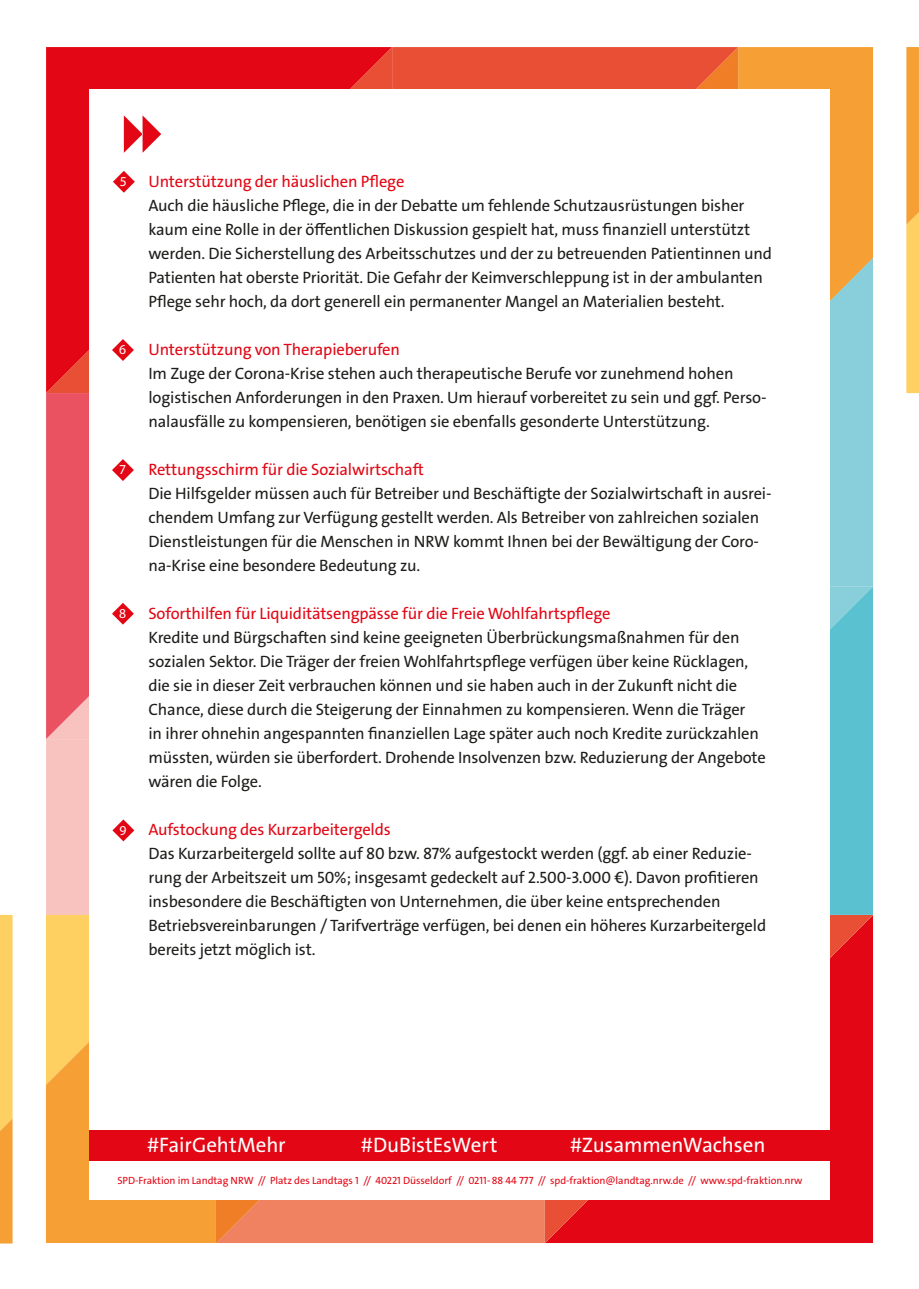
<style>
.page{position:relative;width:919px;height:1289px;background:#fff}
.page>*{position:absolute;margin:0;border:0;box-sizing:border-box;transform-origin:0 0}
.t1{font:21px "The Sans LP5 Plain";letter-spacing:-.005em;color:#fff}
.t2{font:16.5px/24px "The Sans LP5 Plain";letter-spacing:-.01em;color:#1d1d1b}
.t3{font:16.5px "The Sans LP5 Plain";letter-spacing:-.01em;color:#e30614}
.t4{font:13.65px "Myriad Pro";color:#fff}
.t5{font:10.5px "The Sans LP5 Plain";letter-spacing:-.005em;color:#e30614}
</style>
<div class="page">
<svg style="left:738px;top:47px;width:180px;height:165px;fill:#f59f34"></svg>
<svg style="left:47px;top:47px;width:345px;height:346px;background:#e30a16"></svg>
<div style="left:47px;top:393px;width:42px;height:346px;background:#ea5161"></div>
<svg style="left:830px;top:212px;width:88px;height:181px"></svg>
<svg style="left:392px;top:47px;width:346px;height:42px;background:#e95234"></svg>
<div style="left:47px;top:739px;width:42px;height:175px;background:#f8c3bf"></div>
<svg style="left:0;top:1130px;width:216px;height:113px;fill:#f59f34"></svg>
<svg style="left:544px;top:914px;width:328px;height:328px;background:#e3111b"></svg>
<svg style="left:830px;top:586px;width:42px;height:328px;background:#5dc1d0"></svg>
<svg style="left:0;top:914px;width:89px;height:216px"></svg>
<svg style="left:216px;top:1200px;width:328px;height:42px;background:#f0815d"></svg>
<svg style="left:830px;top:258px;width:42px;height:328px;background:#90cacf"></svg>
<div style="left:89px;top:89px;width:740px;height:1110px;background:#fff"></div>
<svg style="left:112px;top:819px;width:22px;height:22px"></svg>
<div style="left:89px;top:1129px;width:741px;height:31px;background:#e30614"></div>
<svg style="left:112px;top:339px;width:22px;height:22px"></svg>
<svg style="left:112px;top:459px;width:22px;height:22px"></svg>
<svg style="left:113px;top:171px;width:22px;height:22px"></svg>
<svg style="left:112px;top:603px;width:22px;height:21px"></svg>
<svg style="left:124px;top:115px;width:37px;height:38px"></svg>
<p class="t4" style="left:120px;top:173px;width:9px">5</p>
<p class="t4" style="left:119px;top:341px;width:9px">6</p>
<p class="t4" style="left:119px;top:461px;width:9px">7</p>
<p class="t4" style="left:119px;top:605px;width:9px">8</p>
<p class="t4" style="left:119px;top:821px;width:9px">9</p>
<p class="t3" style="left:148px;top:171px;width:257px">Unterstützung der häuslichen Pflege</p>
<p class="t2" style="left:148px;top:193px;width:625px">Auch die häusliche Pflege, die in der Debatte um fehlende Schutzausrüstungen bisher kaum eine Rolle in der öffentlichen Diskussion gespielt hat, muss finanziell unterstützt werden. Die Sicherstellung des Arbeitsschutzes und der zu betreuenden Patientinnen und Patienten hat oberste Priorität. Die Gefahr der Keimverschleppung ist in der ambulanten Pflege sehr hoch, da dort generell ein permanenter Mangel an Materialien besteht.</p>
<p class="t3" style="left:148px;top:339px;width:253px">Unterstützung von Therapieberufen</p>
<p class="t2" style="left:148px;top:361px;width:619px">Im Zuge der Corona-Krise stehen auch therapeutische Berufe vor zunehmend hohen logistischen Anforderungen in den Praxen. Um hierauf vorbereitet zu sein und ggf. Perso&shy;nalausfälle zu kompensieren, benötigen sie ebenfalls gesonderte Unterstützung.</p>
<p class="t3" style="left:148px;top:459px;width:277px">Rettungsschirm für die Sozialwirtschaft</p>
<p class="t2" style="left:148px;top:481px;width:624px">Die Hilfsgelder müssen auch für Betreiber und Beschäftigte der Sozialwirtschaft in ausrei&shy;chendem Umfang zur Verfügung gestellt werden. Als Betreiber von zahlreichen sozialen Dienstleistungen für die Menschen in NRW kommt Ihnen bei der Bewältigung der Coro&shy;na-Krise eine besondere Bedeutung zu.</p>
<p class="t3" style="left:148px;top:603px;width:463px">Soforthilfen für Liquiditätsengpässe für die Freie Wohlfahrtspflege</p>
<p class="t2" style="left:148px;top:625px;width:619px">Kredite und Bürgschaften sind keine geeigneten Überbrückungsmaßnahmen für den sozialen Sektor. Die Träger der freien Wohlfahrtspflege verfügen über keine Rücklagen, die sie in dieser Zeit verbrauchen können und sie haben auch in der Zukunft nicht die Chance, diese durch die Steigerung der Einnahmen zu kompensieren. Wenn die Träger<br>in ihrer ohnehin angespannten finanziellen Lage später auch noch Kredite zurückzahlen müssten, würden sie überfordert. Drohende Insolvenzen bzw. Reduzierung der Angebote wären die Folge.</p>
<p class="t3" style="left:148px;top:819px;width:244px">Aufstockung des Kurzarbeitergelds</p>
<p class="t2" style="left:148px;top:841px;width:619px">Das Kurzarbeitergeld sollte auf 80 bzw. 87% aufgestockt werden (ggf. ab einer Reduzie&shy;rung der Arbeitszeit um 50%; insgesamt gedeckelt auf 2.500-3.000 €). Davon profitieren insbesondere die Beschäftigten von Unternehmen, die über keine entsprechenden Betriebsvereinbarungen / Tarifverträge verfügen, bei denen ein höheres Kurzarbeitergeld bereits jetzt möglich ist.</p>
<p class="t1" style="left:147px;top:1131px;width:140px">#FairGehtMehr</p>
<p class="t1" style="left:361px;top:1131px;width:138px">#DuBistEsWert</p>
<p class="t1" style="left:570px;top:1131px;width:197px">#ZusammenWachsen</p>
<p class="t5" style="left:117px;top:1173px;width:686px">SPD-Fraktion im Landtag NRW // Platz des Landtags 1 // 40221 Düsseldorf // 0211-88 44 777 // spd-fraktion@landtag.nrw.de // www.spd-fraktion.nrw</p>
</div>
